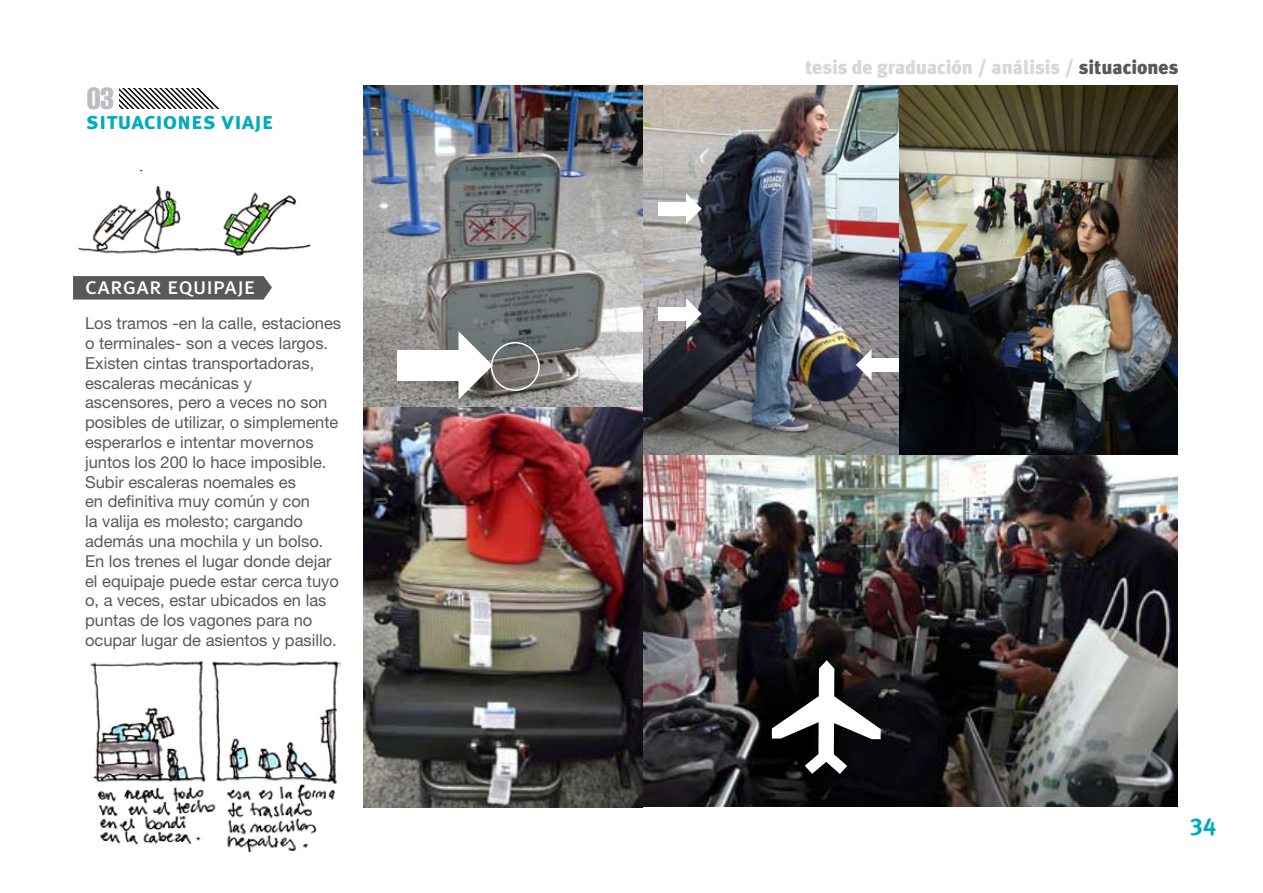
<style>
.page{position:relative;width:1263px;height:893px;background:#fff}
.page>*{position:absolute;margin:0;border:0;box-sizing:border-box;transform-origin:0 0}
.t1{font:30px "Helvetica LT Std Comp";color:#bcbdc0}
.t2{font:24px "Meta Plus Bold Caps";color:#00abbc}
.t3{font:24px "Meta Plus Book Caps";letter-spacing:-.005em;color:#fff}
.t4{font:700 24px "Meta Plus";color:#00abbc}
.t5{font:900 19.5px "Meta Plus";color:#d5d7d8}
.t6{font:16.5px/19.8px "Helvetica Neue LT Std";color:#58595b}
.s1{color:#58595b}
</style>
<div class="page">
<svg style="left:119px;top:88px;width:101px;height:21px"></svg>
<svg style="left:73px;top:276px;width:199px;height:24px;background:#5e5f61"></svg>
<img style="left:78px;top:170px;width:232px;height:86px">
<img style="left:899px;top:85px;width:278px;height:370px">
<img style="left:642px;top:85px;width:257px;height:370px">
<img style="left:642px;top:455px;width:536px;height:351px">
<img style="left:364px;top:407px;width:278px;height:400px">
<img style="left:364px;top:85px;width:278px;height:322px">
<img style="left:90px;top:661px;width:250px;height:192px">
<div style="left:397px;top:350px;width:64px;height:30px;background:#fff"></div>
<svg style="left:458px;top:331px;width:35px;height:69px"></svg>
<div style="left:658px;top:202px;width:29px;height:14px;background:#fff"></div>
<svg style="left:686px;top:193px;width:16px;height:31px"></svg>
<div style="left:658px;top:307px;width:29px;height:14px;background:#fff"></div>
<svg style="left:686px;top:298px;width:16px;height:31px"></svg>
<div style="left:870px;top:358px;width:29px;height:14px;background:#fff"></div>
<svg style="left:856px;top:349px;width:15px;height:31px"></svg>
<div style="left:491px;top:342px;width:49px;height:49px;border:2px solid #fff;border-radius:50%"></div>
<svg style="left:772px;top:660px;width:109px;height:114px"></svg>
<h1 class="t1" style="left:87px;top:79px;width:29px">03</h1>
<h2 class="t2" style="left:86px;top:107px;width:189px">situaciones viaje</h2>
<h2 class="t3" style="left:85px;top:272px;width:172px">cargar equipaje</h2>
<p class="t6" style="left:85px;top:313px;width:258px">Los tramos -en la calle, estaciones o terminales- son a veces largos.<br>Existen cintas transportadoras, escaleras mecánicas y ascensores, pero a veces no son posibles de utilizar, o simplemente esperarlos e intentar movernos juntos los 200 lo hace imposible.<br>Subir escaleras noemales es<br>en definitiva muy común y con<br>la valija es molesto; cargando además una mochila y un bolso.<br>En los trenes el lugar donde dejar el equipaje puede estar cerca tuyo o, a veces, estar ubicados en las puntas de los vagones para no ocupar lugar de asientos y pasillo.</p>
<p class="t5" style="left:805px;top:56px;width:375px">tesis de graduación / análisis / <span class="s1">situaciones</span></p>
<h2 class="t4" style="left:1191px;top:809px;width:27px">34</h2>
</div>
